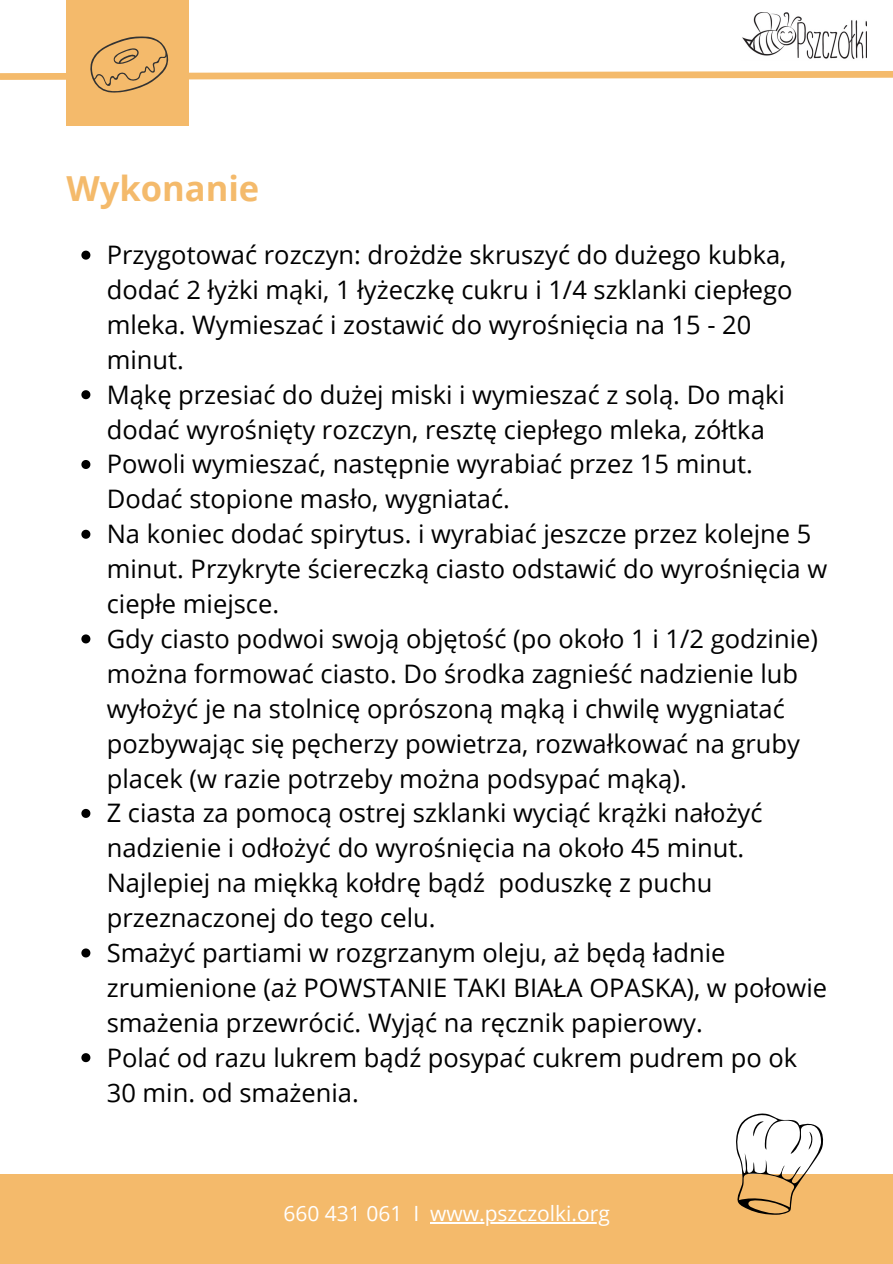
<style>
.page{position:relative;width:893px;height:1264px;background:#fff}
.page>*{position:absolute;margin:0;border:0;box-sizing:border-box;transform-origin:0 0}
.t1{font:700 34.5px "Open Sans";color:#f4ba6b}
.t2{font:25.5px/34.8px "Open Sans";color:#000}
.t3{font:21px "Open Sans";color:#fff}
</style>
<div class="page">
<div style="left:0;top:1174px;width:892px;height:89px;background:#f4ba6b"></div>
<img style="left:753px;top:12px;width:113px;height:24px">
<div style="left:66px;top:0;width:123px;height:126px;background:#f4ba6b"></div>
<svg style="left:736px;top:1113px;width:87px;height:102px"></svg>
<hr style="left:430px;top:1222px;width:180px;height:1px;background:#fff">
<svg style="left:81px;top:251px;width:9px;height:9px"></svg>
<svg style="left:81px;top:390px;width:9px;height:9px"></svg>
<svg style="left:81px;top:460px;width:9px;height:9px"></svg>
<svg style="left:81px;top:530px;width:9px;height:9px"></svg>
<svg style="left:81px;top:634px;width:9px;height:9px"></svg>
<svg style="left:81px;top:809px;width:9px;height:9px"></svg>
<svg style="left:81px;top:948px;width:9px;height:9px"></svg>
<svg style="left:81px;top:1053px;width:9px;height:9px"></svg>
<svg style="left:0;top:36px;width:892px;height:57px"></svg>
<p class="t1" style="left:66px;top:164px;width:194px">Wykonanie</p>
<p class="t2" style="left:107px;top:237px;width:687px">Przygotować rozczyn: drożdże skruszyć do dużego kubka, dodać 2 łyżki mąki, 1 łyżeczkę cukru i 1/4 szklanki ciepłego mleka. Wymieszać i zostawić do wyrośnięcia na 15 - 20 minut.</p>
<p class="t2" style="left:107px;top:376px;width:679px">Mąkę przesiać do dużej miski i wymieszać z solą. Do mąki dodać wyrośnięty rozczyn, resztę ciepłego mleka, zółtka</p>
<p class="t2" style="left:107px;top:446px;width:647px">Powoli wymieszać, następnie wyrabiać przez 15 minut.<br>Dodać stopione masło, wygniatać.</p>
<p class="t2" style="left:107px;top:516px;width:722px">Na koniec dodać spirytus. i wyrabiać jeszcze przez kolejne 5 minut. Przykryte ściereczką ciasto odstawić do wyrośnięcia w ciepłe miejsce.</p>
<p class="t2" style="left:107px;top:620px;width:712px">Gdy ciasto podwoi swoją objętość (po około 1 i 1/2 godzinie) można formować ciasto. Do środka zagnieść nadzienie lub wyłożyć je na stolnicę oprószoną mąką i chwilę wygniatać pozbywając się pęcherzy powietrza, rozwałkować na gruby placek (w razie potrzeby można podsypać mąką).</p>
<p class="t2" style="left:107px;top:795px;width:657px">Z ciasta za pomocą ostrej szklanki wyciąć krążki nałożyć nadzienie i odłożyć do wyrośnięcia na około 45 minut.<br>Najlepiej na miękką kołdrę bądź poduszkę z puchu przeznaczonej do tego celu.</p>
<p class="t2" style="left:107px;top:934px;width:721px">Smażyć partiami w rozgrzanym oleju, aż będą ładnie zrumienione (aż POWSTANIE TAKI BIAŁA OPASKA), w połowie smażenia przewrócić. Wyjąć na ręcznik papierowy.</p>
<p class="t2" style="left:107px;top:1039px;width:692px">Polać od razu lukrem bądź posypać cukrem pudrem po ok<br>30 min. od smażenia.</p>
<p class="t3" style="left:283px;top:1198px;width:328px">660 431 061 I www.pszczolki.org</p>
</div>
